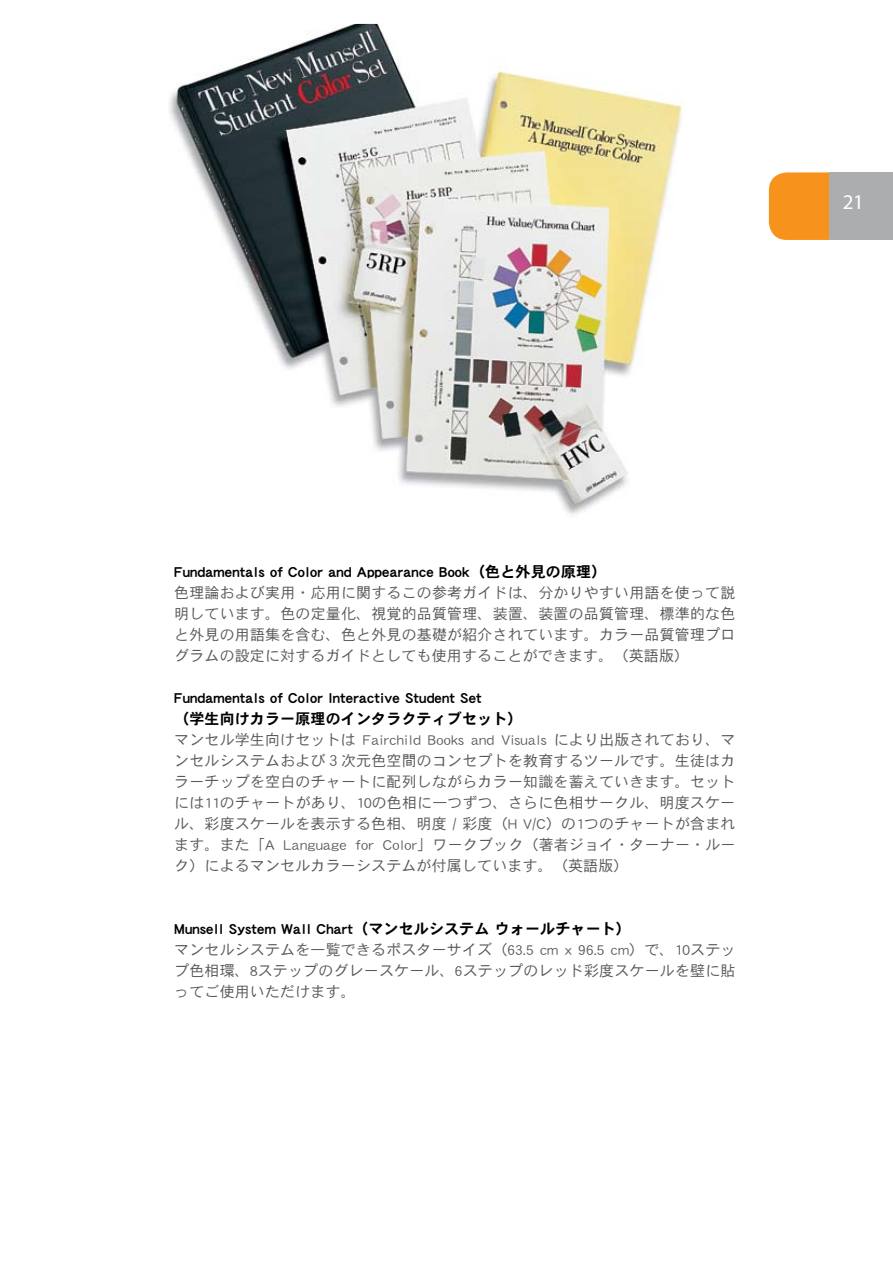
<style>
.page{position:relative;width:893px;height:1263px;background:#fff}
.page>*{position:absolute;margin:0;border:0;box-sizing:border-box;transform-origin:0 0}
.t1{font:21px "Myriad Pro";color:#fff}
.t2{font:15px/21px "DFHS Gothic Std W3";letter-spacing:.01em;color:#58585b;text-align:justify}
.t3{font:15px/21px "DFHS Gothic Std W7";letter-spacing:.01em;color:#000}
</style>
<div class="page">
<svg style="left:769px;top:172px;width:61px;height:68px;background:#f69627"></svg>
<div style="left:830px;top:172px;width:63px;height:68px;background:#abadaf"></div>
<img style="left:169px;top:24px;width:514px;height:491px">
<h1 class="t1" style="left:843px;top:189px;width:10px">21</h1>
<p class="t3" style="left:174px;top:561px;width:434px">Fundamentals of Color and Appearance Book（色と外見の原理）</p>
<p class="t2" style="left:174px;top:582px;width:563px">色理論および実用・応用に関するこの参考ガイドは、分かりやすい用語を使って説明しています。色の定量化、視覚的品質管理、装置、装置の品質管理、標準的な色と外見の用語集を含む、色と外見の基礎が紹介されています。カラー品質管理プログラムの設定に対するガイドとしても使用することができます。（英語版）</p>
<p class="t3" style="left:174px;top:687px;width:350px">Fundamentals of Color Interactive Student Set<br>（学生向けカラー原理のインタラクティブセット）</p>
<p class="t2" style="left:174px;top:729px;width:563px">マンセル学生向けセットは Fairchild Books and Visuals により出版されており、マンセルシステムおよび３次元色空間のコンセプトを教育するツールです。生徒はカラーチップを空白のチャートに配列しながらカラー知識を蓄えていきます。セットには11のチャートがあり、10の色相に一つずつ、さらに色相サークル、明度スケール、彩度スケールを表示する色相、明度 / 彩度（H V/C）の1つのチャートが含まれます。また「A Language for Color」ワークブック（著者ジョイ・ターナー・ルーク）によるマンセルカラーシステムが付属しています。（英語版）</p>
<p class="t3" style="left:174px;top:918px;width:458px">Munsell System Wall Chart（マンセルシステム ウォールチャート）</p>
<p class="t2" style="left:174px;top:939px;width:563px">マンセルシステムを一覧できるポスターサイズ（63.5 cm x 96.5 cm）で、10ステップ色相環、8ステップのグレースケール、6ステップのレッド彩度スケールを壁に貼ってご使用いただけます。</p>
</div>
